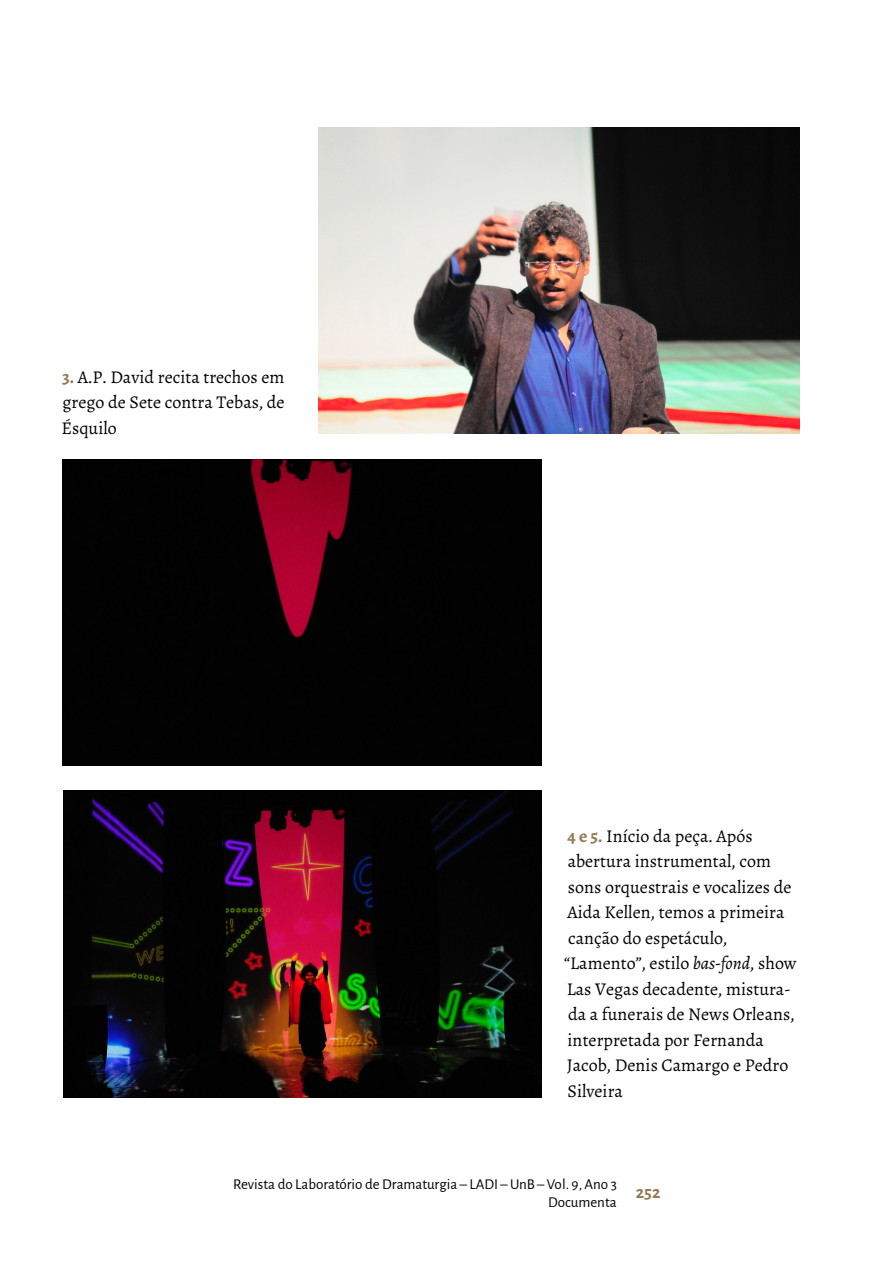
<style>
.page{position:relative;width:893px;height:1263px;background:#fff}
.page>*{position:absolute;margin:0;border:0;box-sizing:border-box;transform-origin:0 0}
.t1{font:18px/25.5px "Alegreya";color:#000;text-align:justify}
.t2{font:700 18px "Alegreya Sans";color:#947a57}
.t3{font:15px/18px "Alegreya Sans";color:#000;text-align:right}
.s1{font-weight:700;color:#947a57}
.s2{font-style:italic}
</style>
<div class="page">
<img style="left:319px;top:128px;width:480px;height:306px">
<img style="left:62px;top:459px;width:480px;height:306px">
<img style="left:64px;top:790px;width:478px;height:308px">
<p class="t1" style="left:61px;top:364px;width:225px"><span class="s1">3.</span> A.P. David recita trechos em grego de Sete contra Tebas, de Ésquilo</p>
<p class="t1" style="left:564px;top:823px;width:234px;text-align:left"><span class="s1">4 e 5.</span> Início da peça. Após abertura instrumental, com sons orquestrais e vocalizes de<br>Aida Kellen, temos a primeira canção do espetáculo, “Lamento”, estilo <span class="s2">bas-fond</span>, show<br>Las Vegas decadente, mistura&shy;da a funerais de News Orleans, interpretada por Fernanda<br>Jacob, Denis Camargo e Pedro<br>Silveira</p>
<p class="t3" style="left:233px;top:1174px;width:385px">Revista do Laboratório de Dramaturgia – LADI – UnB – Vol. 9, Ano 3<br>Documenta</p>
<p class="t2" style="left:636px;top:1178px;width:26px">252</p>
</div>
